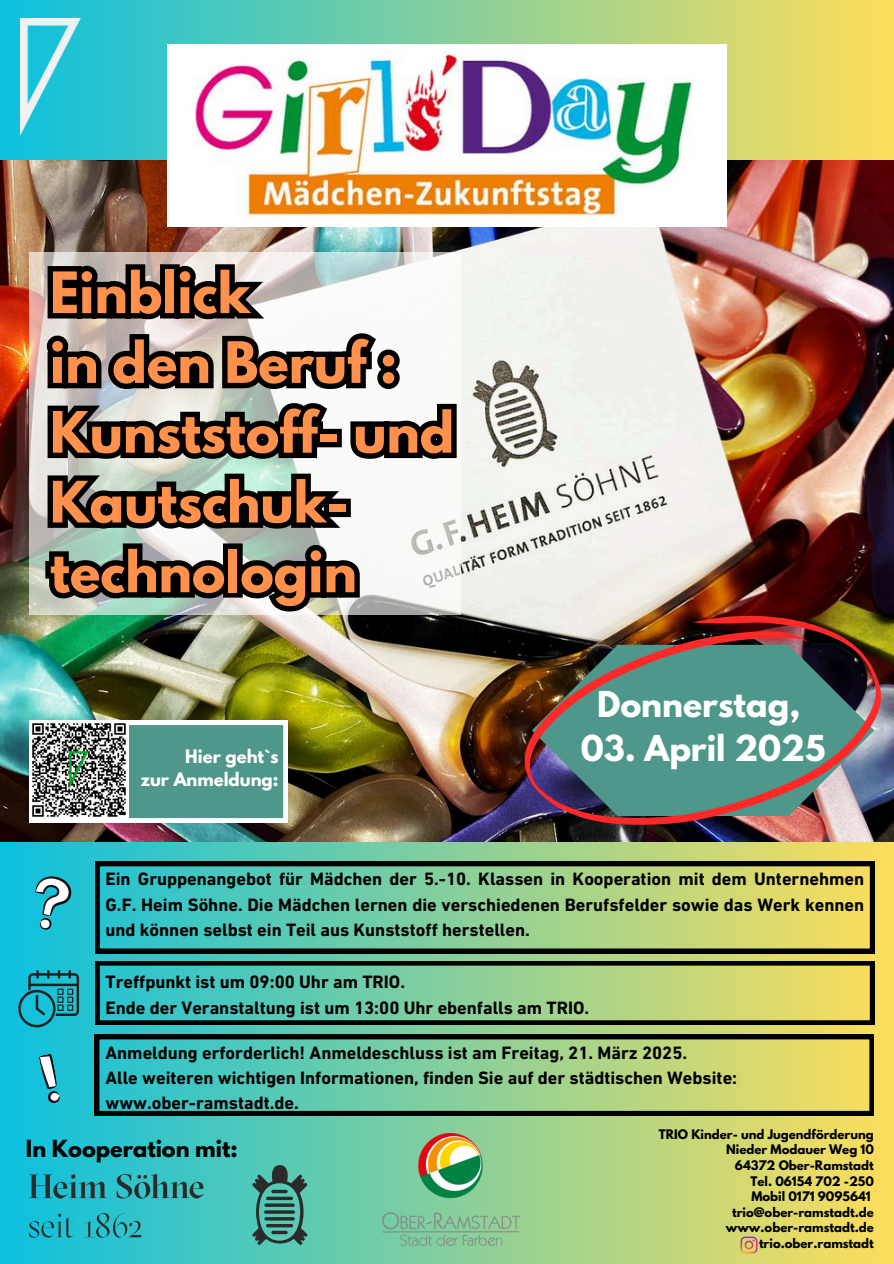
<style>
.page{position:relative;width:894px;height:1264px;background:#fff}
.page>*{position:absolute;margin:0;border:0;box-sizing:border-box;transform-origin:0 0}
.t1{font:700 50.55px/69.8px "League Spartan";color:#ff914d}
.t2{font:700 31.65px "League Spartan";color:#fff}
.t3{font:700 20.85px "League Spartan";color:#000}
.t4{font:700 18.15px/25.3px "DIN Next LT Pro";color:#000}
.t5{font:700 16.5px/22.5px "League Spartan";color:#fff;text-align:right}
.t6{font:700 11.7px "League Spartan";color:#000}
</style>
<div class="page">
<div style="left:0;top:0;width:893px;height:1263px;background:linear-gradient(to right,#0dbfde,#fbdc5a)"></div>
<img style="left:737px;top:1233px;width:23px;height:23px">
<svg style="left:29px;top:871px;width:46px;height:62px"></svg>
<svg style="left:18px;top:969px;width:61px;height:58px"></svg>
<svg style="left:38px;top:1053px;width:23px;height:51px"></svg>
<svg style="left:95px;top:961px;width:779px;height:63px"></svg>
<svg style="left:95px;top:861px;width:779px;height:92px"></svg>
<svg style="left:95px;top:1034px;width:778px;height:81px"></svg>
<img style="left:382px;top:1133px;width:137px;height:111px">
<img style="left:0;top:160px;width:893px;height:681px">
<svg style="left:29px;top:720px;width:258px;height:102px"></svg>
<img style="left:167px;top:45px;width:558px;height:182px">
<img style="left:20px;top:18px;width:60px;height:117px">
<img style="left:29px;top:720px;width:99px;height:99px">
<svg style="left:29px;top:1164px;width:278px;height:80px"></svg>
<svg style="left:29px;top:252px;width:431px;height:362px"></svg>
<svg style="left:38px;top:257px;width:424px;height:363px"></svg>
<img style="left:524px;top:616px;width:356px;height:209px">
<p class="t1" style="left:50px;top:264px;width:406px">Einblick<br>in den Beruf :<br>Kunststoff- und<br>Kautschuk&shy;technologin</p>
<p class="t5" style="left:141px;top:747px;width:139px">Hier geht`s<br>zur Anmeldung:</p>
<h1 class="t2" style="left:597px;top:688px;width:205px">Donnerstag,</h1>
<h1 class="t2" style="left:580px;top:732px;width:246px">03. April 2025</h1>
<p class="t4" style="left:105px;top:868px;width:759px;text-align:justify">Ein Gruppenangebot für Mädchen der 5.-10. Klassen in Kooperation mit dem Unternehmen G.F. Heim Söhne. Die Mädchen lernen die verschiedenen Berufsfelder sowie das Werk kennen und können selbst ein Teil aus Kunststoff herstellen.</p>
<h3 class="t4" style="left:105px;top:971px;width:485px">Treffpunkt ist um 09:00 Uhr am TRIO.<br>Ende der Veranstaltung ist um 13:00 Uhr ebenfalls am TRIO.</h3>
<p class="t4" style="left:105px;top:1041px;width:633px">Anmeldung erforderlich! Anmeldeschluss ist am Freitag, 21. März 2025.<br>Alle weiteren wichtigen Informationen, finden Sie auf der städtischen Website: www.ober-ramstadt.de.</p>
<h4 class="t3" style="left:26px;top:1137px;width:213px">In Kooperation mit:</h4>
<p class="t6" style="left:658px;top:1128px;width:216px">TRIO Kinder- und Jugendförderung</p>
<h2 class="t6" style="left:726px;top:1143px;width:149px">Nieder Modauer Weg 10</h2>
<h4 class="t6" style="left:734px;top:1159px;width:140px">64372 Ober-Ramstadt</h4>
<p class="t6" style="left:750px;top:1174px;width:125px">Tel. 06154 702 -250</p>
<h4 class="t6" style="left:751px;top:1190px;width:121px">Mobil 0171 9095641</h4>
<p class="t6" style="left:731px;top:1206px;width:143px">trio@ober-ramstadt.de</p>
<p class="t6" style="left:725px;top:1221px;width:149px">www.ober-ramstadt.de</p>
<h4 class="t6" style="left:758px;top:1237px;width:116px">trio.ober.ramstadt</h4>
</div>
